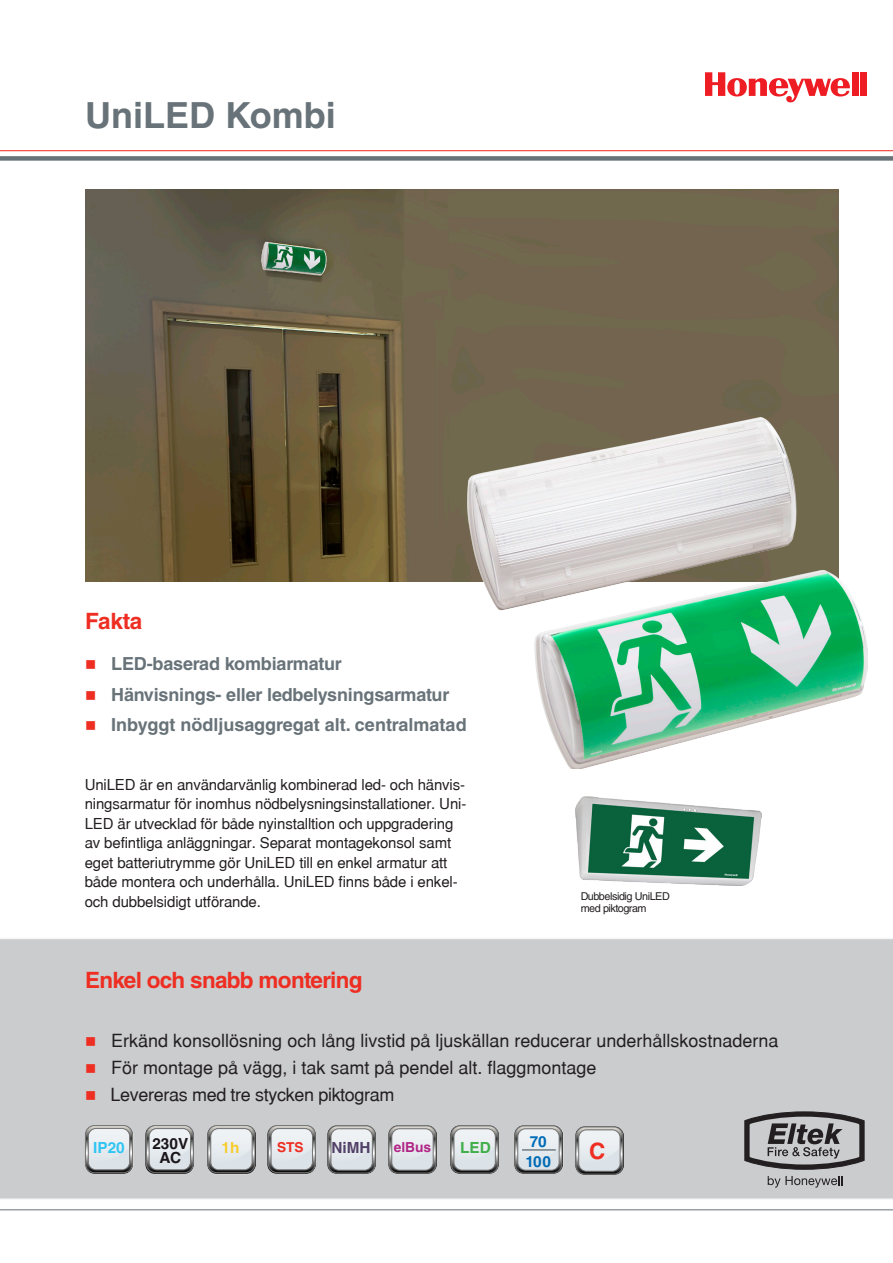
<style>
.page{position:relative;width:893px;height:1263px;background:#fff}
.page>*{position:absolute;margin:0;border:0;box-sizing:border-box;transform-origin:0 0}
._01-HEADING{font:700 36px "Helvetica LT Std";color:#687379}
._04-BRØDTEKST{font:700 22.5px "Helvetica LT Std";letter-spacing:-.03em;color:#ee2e22}
.t1{font:18px "Helvetic";color:#231f20}
._04-BRØDTEKST-2{font:700 18px "Helvetica LT Std";letter-spacing:-.01em;color:#687379}
.t2{font:18px "Helvetic";letter-spacing:-.02em;color:#231f20}
.t3{font:700 15.3px "Helvetica LT Std";color:#1a161a}
.t4{font:700 15.3px "Helvetica LT Std";color:#006bb6}
.t5{font:700 15.3px "Helvetica LT Std";color:#514067}
.t6{font:700 15.3px "Helvetica LT Std";color:#30c5f3}
.t7{font:700 15.3px "Helvetica LT Std";color:#40ae49}
.t8{font:700 15.3px "Helvetica LT Std";color:#f6cd2d}
._04-BRØDTEKST-3{font:15px/19.5px "Helvetic";letter-spacing:-.01em;color:#231f20}
.t9{font:700 13.8px "Helvetica LT Std";color:#b12586}
.t10{font:700 13.65px "Helvetica LT Std";color:#ee2e22}
.t11{font:10.8px "Helvetica LT Std";letter-spacing:-.04em;color:#231f20}
.s1{color:#ee2e22}
</style>
<div class="page">
<hr style="left:0;top:150px;width:893px;height:1px;background:#ee2e22">
<div style="left:0;top:156px;width:893px;height:5px;background:#687379"></div>
<hr style="left:0;top:1209px;width:893px;height:1px;background:#687379">
<div style="left:852px;top:72px;width:6px;height:24px;background:#ee1d23"></div>
<div style="left:860px;top:72px;width:7px;height:24px;background:#ee1d23"></div>
<svg style="left:705px;top:72px;width:145px;height:30px"></svg>
<div style="left:0;top:939px;width:893px;height:260px;background:#cbccce"></div>
<svg style="left:744px;top:1111px;width:120px;height:59px"></svg>
<svg style="left:768px;top:1176px;width:74px;height:11px"></svg>
<img style="left:85px;top:189px;width:754px;height:392px">
<img style="left:193px;top:1125px;width:1px;height:48px">
<svg style="left:146px;top:1125px;width:47px;height:48px"></svg>
<img style="left:207px;top:1173px;width:48px;height:1px">
<img style="left:207px;top:1125px;width:1px;height:48px">
<svg style="left:208px;top:1125px;width:47px;height:48px"></svg>
<img style="left:315px;top:1125px;width:1px;height:48px">
<svg style="left:268px;top:1125px;width:47px;height:48px"></svg>
<img style="left:328px;top:1125px;width:47px;height:1px">
<img style="left:328px;top:1126px;width:48px;height:48px">
<svg style="left:328px;top:1126px;width:47px;height:47px"></svg>
<img style="left:389px;top:1173px;width:47px;height:1px">
<svg style="left:389px;top:1126px;width:47px;height:47px"></svg>
<img style="left:451px;top:1126px;width:48px;height:48px">
<svg style="left:451px;top:1126px;width:47px;height:47px"></svg>
<img style="left:562px;top:1126px;width:1px;height:48px">
<img style="left:514px;top:1126px;width:48px;height:48px">
<svg style="left:515px;top:1126px;width:47px;height:47px"></svg>
<hr style="left:522px;top:1149px;width:34px;height:1px;background:#687379">
<svg style="left:85px;top:1125px;width:48px;height:48px"></svg>
<img style="left:575px;top:1127px;width:48px;height:48px">
<svg style="left:576px;top:1127px;width:47px;height:47px"></svg>
<img style="left:467px;top:417px;width:400px;height:351px">
<img style="left:575px;top:796px;width:187px;height:89px">
<p class="_01-HEADING" style="left:85px;top:93px;width:252px">UniLED Kombi</p>
<p class="_04-BRØDTEKST" style="left:85px;top:608px;width:59px">Fakta</p>
<p class="_04-BRØDTEKST-2" style="left:85px;top:653px;width:258px"><span class="s1">■</span> LED-baserad kombiarmatur</p>
<p class="_04-BRØDTEKST-2" style="left:85px;top:683px;width:366px"><span class="s1">■</span> Hänvisnings- eller ledbelysningsarmatur</p>
<p class="_04-BRØDTEKST-2" style="left:85px;top:713px;width:383px"><span class="s1">■</span> Inbyggt nödljusaggregat alt. centralmatad</p>
<p class="_04-BRØDTEKST-3" style="left:85px;top:775px;width:383px">UniLED är en användarvänlig kombinerad led- och hänvis&shy;ningsarmatur för inomhus nödbelysningsinstallationer. Uni-LED är utvecklad för både nyinstalltion och uppgradering av befintliga anläggningar. Separat montagekonsol samt eget batteriutrymme gör UniLED till en enkel armatur att både montera och underhålla. UniLED finns både i enkel&shy;och dubbelsidigt utförande.</p>
<p class="_04-BRØDTEKST" style="left:85px;top:966px;width:279px">Enkel och snabb montering</p>
<p class="t11" style="left:581px;top:890px;width:91px">Dubbelsidig UniLED</p>
<p class="t11" style="left:581px;top:902px;width:67px">med piktogram</p>
<p class="t1" style="left:85px;top:1030px;width:695px"><span class="s1">■</span> Erkänd konsollösning och lång livstid på ljuskällan reducerar underhållskostnaderna</p>
<p class="t1" style="left:85px;top:1057px;width:513px"><span class="s1">■</span> För montage på vägg, i tak samt på pendel alt. flaggmontage</p>
<p class="t2" style="left:85px;top:1084px;width:311px"><span class="s1">■</span> Levereras med tre stycken piktogram</p>
<p class="t4" style="left:530px;top:1132px;width:19px">70</p>
<p class="t4" style="left:526px;top:1152px;width:27px">100</p>
<p class="t3" style="left:152px;top:1134px;width:37px">230V</p>
<p class="t3" style="left:160px;top:1149px;width:23px">AC</p>
<p class="t8" style="left:221px;top:1138px;width:19px">1h</p>
<p class="t10" style="left:277px;top:1139px;width:28px">STS</p>
<p class="t5" style="left:331px;top:1138px;width:41px">NiMH</p>
<p class="t9" style="left:394px;top:1139px;width:39px">elBus</p>
<p class="t7" style="left:460px;top:1138px;width:32px">LED</p>
<p class="t6" style="left:93px;top:1138px;width:33px">IP20</p>
<p class="_04-BRØDTEKST" style="left:589px;top:1137px;width:18px">C</p>
</div>
